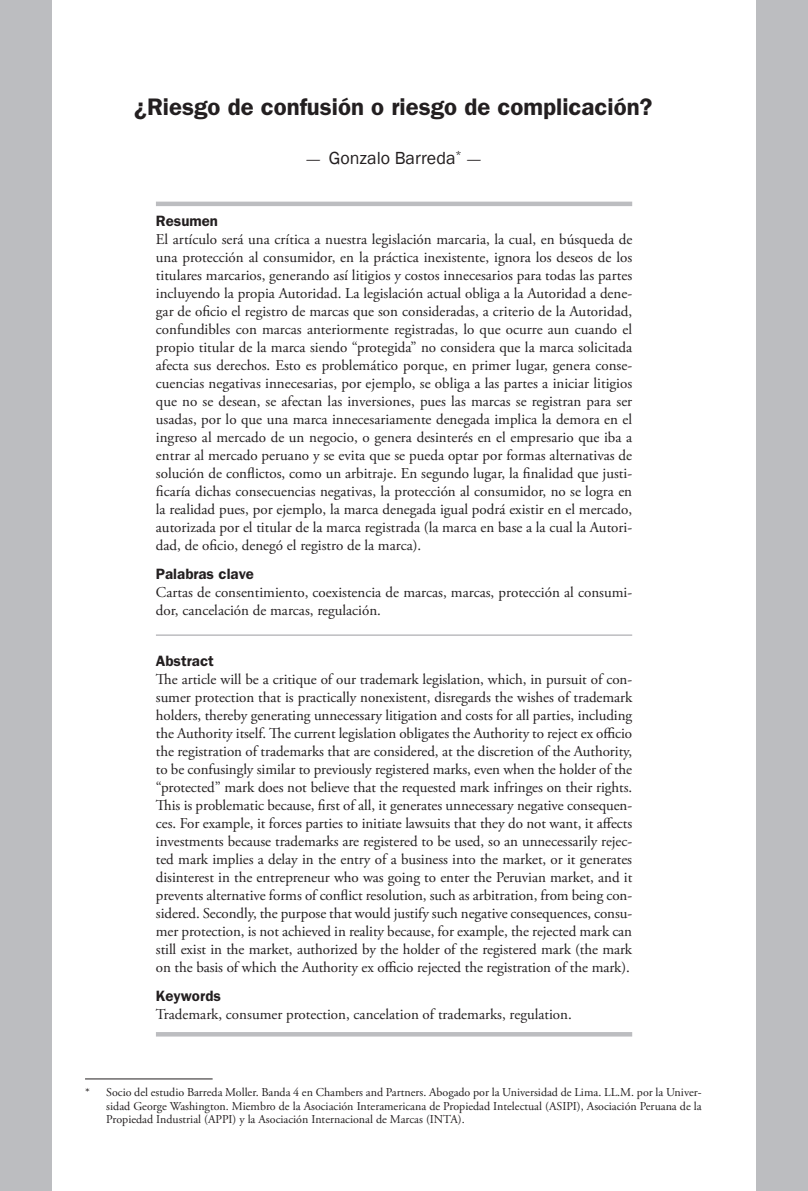
<style>
.page{position:relative;width:808px;height:1191px;background:#fff}
.page>*{position:absolute;margin:0;border:0;box-sizing:border-box;transform-origin:0 0}
.t1{font:600 24px "Franklin Gothic";color:#231f20}
.t2{font:18px "Franklin Gothic";color:#231f20}
.t3{font:15px/18px "Adobe Garamond Pro";color:#231f20;text-align:justify}
.t4{font:600 15px "Franklin Gothic";color:#231f20}
.t5{font:12px/13.5px "Adobe Garamond Pro";color:#231f20;text-align:justify}
.s1{font-family:"Adobe Garamond Pro";font-style:italic}
</style>
<div class="page">
<div style="left:757px;top:0;width:51px;height:1191px;background:#bcbdc0"></div>
<div style="left:0;top:0;width:51px;height:1191px;background:#bcbdc0"></div>
<hr style="left:85px;top:1078px;width:128px;height:1px;background:#231f20">
<hr style="left:156px;top:202px;width:476px;height:4px;background:#bcbdc0">
<hr style="left:156px;top:1032px;width:476px;height:4px;background:#bcbdc0">
<hr style="left:156px;top:634px;width:476px;height:2px;background:#bcbdc0">
<h1 class="t1" style="left:134px;top:92px;width:520px">¿Riesgo de confusión o riesgo de complicación?</h1>
<p class="t2" style="left:306px;top:147px;width:176px"><span class="s1">-</span> Gonzalo Barreda<sup>*</sup> <span class="s1">-</span></p>
<p class="t4" style="left:156px;top:212px;width:64px">Resumen</p>
<p class="t3" style="left:156px;top:230px;width:478px">El artículo será una crítica a nuestra legislación marcaria, la cual, en búsqueda de una protección al consumidor, en la práctica inexistente, ignora los deseos de los titulares marcarios, generando así litigios y costos innecesarios para todas las partes incluyendo la propia Autoridad. La legislación actual obliga a la Autoridad a dene&shy;gar de oficio el registro de marcas que son consideradas, a criterio de la Autoridad, confundibles con marcas anteriormente registradas, lo que ocurre aun cuando el propio titular de la marca siendo “protegida” no considera que la marca solicitada afecta sus derechos. Esto es problemático porque, en primer lugar, genera conse&shy;cuencias negativas innecesarias, por ejemplo, se obliga a las partes a iniciar litigios que no se desean, se afectan las inversiones, pues las marcas se registran para ser usadas, por lo que una marca innecesariamente denegada implica la demora en el ingreso al mercado de un negocio, o genera desinterés en el empresario que iba a entrar al mercado peruano y se evita que se pueda optar por formas alternativas de solución de conflictos, como un arbitraje. En segundo lugar, la finalidad que justi&shy;ficaría dichas consecuencias negativas, la protección al consumidor, no se logra en la realidad pues, por ejemplo, la marca denegada igual podrá existir en el mercado, autorizada por el titular de la marca registrada (la marca en base a la cual la Autori&shy;dad, de oficio, denegó el registro de la marca).</p>
<p class="t4" style="left:156px;top:565px;width:100px">Palabras clave</p>
<p class="t3" style="left:156px;top:584px;width:478px">Cartas de consentimiento, coexistencia de marcas, marcas, protección al consumi&shy;dor, cancelación de marcas, regulación.</p>
<p class="t4" style="left:156px;top:652px;width:59px">Abstract</p>
<p class="t3" style="left:156px;top:670px;width:478px">The article will be a critique of our trademark legislation, which, in pursuit of con&shy;sumer protection that is practically nonexistent, disregards the wishes of trademark holders, thereby generating unnecessary litigation and costs for all parties, including the Authority itself. The current legislation obligates the Authority to reject ex officio the registration of trademarks that are considered, at the discretion of the Authority, to be confusingly similar to previously registered marks, even when the holder of the “protected” mark does not believe that the requested mark infringes on their rights.<br>This is problematic because, first of all, it generates unnecessary negative consequen&shy;ces. For example, it forces parties to initiate lawsuits that they do not want, it affects investments because trademarks are registered to be used, so an unnecessarily rejec&shy;ted mark implies a delay in the entry of a business into the market, or it generates disinterest in the entrepreneur who was going to enter the Peruvian market, and it prevents alternative forms of conflict resolution, such as arbitration, from being con&shy;sidered. Secondly, the purpose that would justify such negative consequences, consu&shy;mer protection, is not achieved in reality because, for example, the rejected mark can still exist in the market, authorized by the holder of the registered mark (the mark on the basis of which the Authority ex officio rejected the registration of the mark).</p>
<p class="t4" style="left:156px;top:987px;width:67px">Keywords</p>
<p class="t3" style="left:156px;top:1006px;width:417px">Trademark, consumer protection, cancelation of trademarks, regulation.</p>
<p class="t5" style="left:106px;top:1086px;width:597px;text-indent:-21px">* Socio del estudio Barreda Moller. Banda 4 en Chambers and Partners. Abogado por la Universidad de Lima. LL.M. por la Univer&shy;sidad George Washington. Miembro de la Asociación Interamericana de Propiedad Intelectual (ASIPI), Asociación Peruana de la Propiedad Industrial (APPI) y la Asociación Internacional de Marcas (INTA).</p>
</div>
